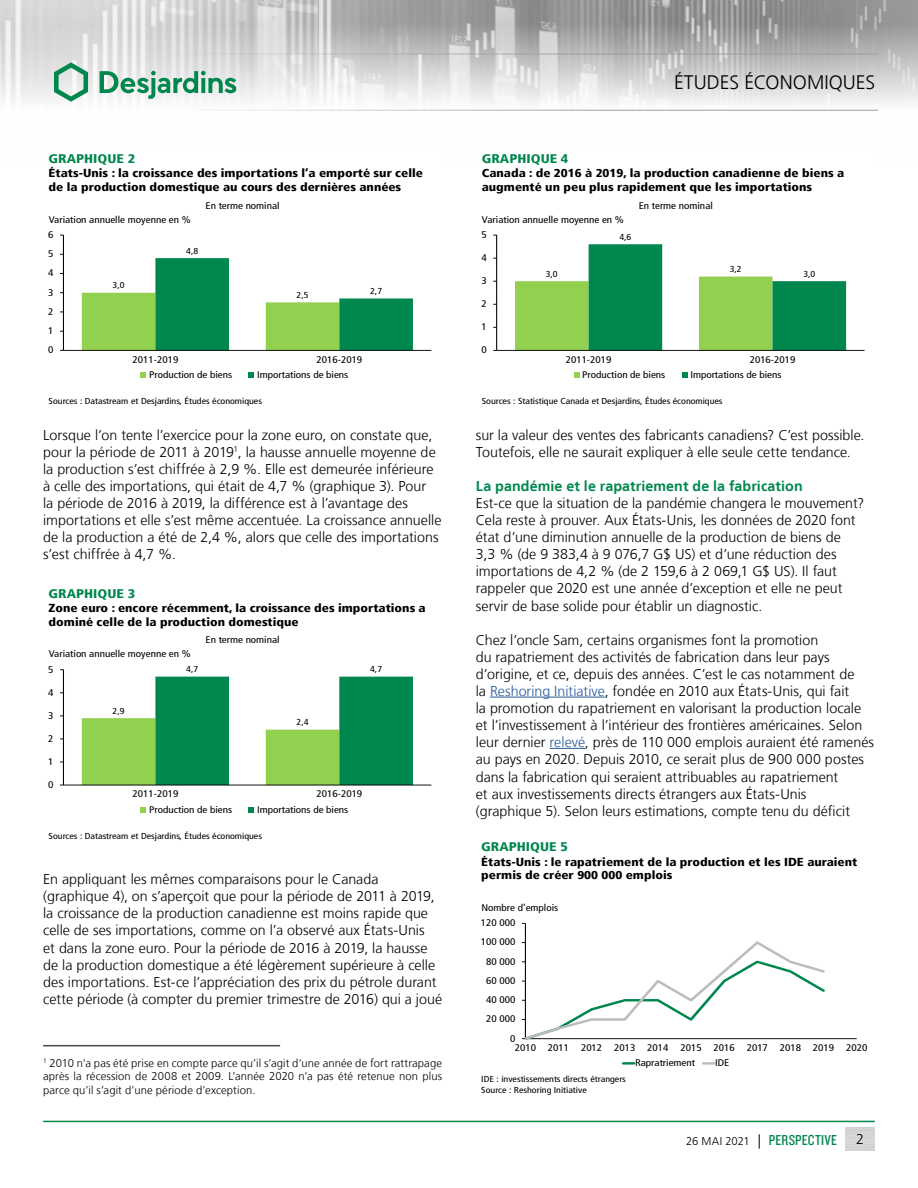
<style>
.page{position:relative;width:918px;height:1188px;background:#fff}
.page>*{position:absolute;margin:0;border:0;box-sizing:border-box;transform-origin:0 0}
.t1{font:300 19.5px "Frutiger LT";color:#000}
.t2{font:15px "Knockout 29 Junior Ltweight";letter-spacing:.015em;color:#00874e}
.t3{font:300 14.25px/17.1px "Frutiger LT";color:#000}
.t4{font:700 14.25px "Frutiger LT";letter-spacing:.005em;color:#00874e}
.t5{font:900 condensed 12.6px "Frutiger LT";color:#00874e;scale:1.15 1}
.t6{font:900 condensed 11.55px/14px "Frutiger LT";color:#000;scale:1.15 1}
.t7{font:300 11.25px/13.5px "Frutiger LT";letter-spacing:.01em;color:#000;text-align:justify}
.t8{font:condensed 9.6px/15.5px "Frutiger LT";color:#000;scale:1.15 1}
.t9{font:condensed 8.7px/10.4px "Frutiger LT";color:#000;scale:1.15 1}
.s1{color:#275b9b}
.s2{font-family:"Frutiger LT";font-weight:300;font-size:11.25px;color:#000}
.s3{font-family:"Frutiger LT";font-weight:300;font-size:14.25px;color:#000}
</style>
<div class="page">
<img style="left:0;top:0;width:918px;height:110px">
<hr style="left:0;top:54px;width:878px;height:1px;background:#9d9d9c">
<hr style="left:0;top:110px;width:878px;height:1px;background:#9d9d9c">
<svg style="left:54px;top:62px;width:34px;height:40px"></svg>
<svg style="left:100px;top:71px;width:136px;height:28px"></svg>
<hr style="left:43px;top:1121px;width:832px;height:1px;background:#00874e">
<hr style="left:490px;top:697px;width:115px;height:1px;background:#275b9b">
<hr style="left:550px;top:748px;width:35px;height:1px;background:#275b9b">
<svg style="left:82px;top:258px;width:331px;height:92px"></svg>
<hr style="left:63px;top:235px;width:1px;height:115px;background:#000">
<hr style="left:63px;top:350px;width:368px;height:1px;background:#000">
<svg style="left:140px;top:373px;width:6px;height:5px"></svg>
<svg style="left:249px;top:373px;width:5px;height:5px"></svg>
<svg style="left:82px;top:677px;width:331px;height:108px"></svg>
<hr style="left:63px;top:670px;width:1px;height:115px;background:#000">
<hr style="left:63px;top:785px;width:368px;height:1px;background:#000">
<svg style="left:140px;top:807px;width:6px;height:5px"></svg>
<svg style="left:249px;top:807px;width:5px;height:5px"></svg>
<svg style="left:515px;top:244px;width:331px;height:106px"></svg>
<hr style="left:496px;top:235px;width:1px;height:115px;background:#000">
<hr style="left:497px;top:350px;width:368px;height:1px;background:#000">
<svg style="left:574px;top:373px;width:6px;height:5px"></svg>
<svg style="left:682px;top:373px;width:6px;height:5px"></svg>
<hr style="left:43px;top:1045px;width:237px;height:1px;background:#4a4a49">
<hr style="left:525px;top:923px;width:1px;height:116px;background:#000">
<hr style="left:525px;top:1038px;width:332px;height:1px;background:#000">
<svg style="left:522px;top:939px;width:305px;height:100px"></svg>
<svg style="left:623px;top:1062px;width:11px;height:3px"></svg>
<svg style="left:703px;top:1062px;width:11px;height:3px"></svg>
<p class="t5" style="left:49px;top:151px;width:77px">GRAPHIQUE 2</p>
<p class="t6" style="left:49px;top:166px;width:327px">États-Unis : la croissance des importations l’a emporté sur celle de la production domestique au cours des dernières années</p>
<p class="t8" style="left:49px;top:212px;width:125px">Variation annuelle moyenne en %</p>
<p class="t8" style="left:48px;top:227px;width:6px">6</p>
<p class="t8" style="left:48px;top:246px;width:6px">5</p>
<p class="t8" style="left:48px;top:265px;width:6px">4</p>
<p class="t8" style="left:48px;top:285px;width:6px">3</p>
<p class="t8" style="left:48px;top:304px;width:6px">2</p>
<p class="t8" style="left:48px;top:323px;width:6px">1</p>
<p class="t8" style="left:48px;top:342px;width:6px">0</p>
<p class="t9" style="left:113px;top:280px;width:12px">3,0</p>
<p class="t9" style="left:186px;top:246px;width:12px">4,8</p>
<p class="t8" style="left:206px;top:198px;width:66px">En terme nominal</p>
<p class="t9" style="left:297px;top:290px;width:12px">2,5</p>
<p class="t8" style="left:133px;top:352px;width:41px">2011-2019</p>
<p class="t8" style="left:316px;top:352px;width:41px">2016-2019</p>
<p class="t8" style="left:149px;top:367px;width:74px">Production de biens</p>
<p class="t8" style="left:257px;top:367px;width:81px">Importations de biens</p>
<p class="t9" style="left:49px;top:396px;width:187px">Sources : Datastream et Desjardins, Études économiques</p>
<p class="t9" style="left:370px;top:286px;width:12px">2,7</p>
<p class="t3" style="left:43px;top:426px;width:400px">Lorsque l’on tente l’exercice pour la zone euro, on constate que, pour la période de 2011 à 2019<sup>1</sup>, la hausse annuelle moyenne de la production s’est chiffrée à 2,9 %. Elle est demeurée inférieure à celle des importations, qui était de 4,7 % (graphique 3). Pour<br>la période de 2016 à 2019, la différence est à l’avantage des importations et elle s’est même accentuée. La croissance annuelle de la production a été de 2,4 %, alors que celle des importations s’est chiffrée à 4,7 %.</p>
<p class="t5" style="left:49px;top:586px;width:77px">GRAPHIQUE 3</p>
<p class="t6" style="left:49px;top:601px;width:329px">Zone euro : encore récemment, la croissance des importations a dominé celle de la production domestique</p>
<p class="t8" style="left:49px;top:646px;width:125px">Variation annuelle moyenne en %</p>
<p class="t8" style="left:206px;top:632px;width:66px">En terme nominal</p>
<p class="t8" style="left:48px;top:662px;width:6px">5</p>
<p class="t8" style="left:48px;top:685px;width:6px">4</p>
<p class="t8" style="left:48px;top:708px;width:6px">3</p>
<p class="t8" style="left:48px;top:731px;width:6px">2</p>
<p class="t8" style="left:48px;top:754px;width:6px">1</p>
<p class="t8" style="left:48px;top:777px;width:6px">0</p>
<p class="t9" style="left:113px;top:706px;width:12px">2,9</p>
<p class="t9" style="left:186px;top:664px;width:12px">4,7</p>
<p class="t9" style="left:370px;top:664px;width:12px">4,7</p>
<p class="t9" style="left:297px;top:717px;width:12px">2,4</p>
<p class="t8" style="left:133px;top:786px;width:41px">2011-2019</p>
<p class="t8" style="left:316px;top:786px;width:41px">2016-2019</p>
<p class="t8" style="left:149px;top:802px;width:74px">Production de biens</p>
<p class="t8" style="left:257px;top:802px;width:81px">Importations de biens</p>
<p class="t9" style="left:49px;top:831px;width:187px">Sources : Datastream et Desjardins, Études économiques</p>
<p class="t3" style="left:43px;top:871px;width:400px">En appliquant les mêmes comparaisons pour le Canada (graphique 4), on s’aperçoit que pour la période de 2011 à 2019, la croissance de la production canadienne est moins rapide que celle de ses importations, comme on l’a observé aux États-Unis<br>et dans la zone euro. Pour la période de 2016 à 2019, la hausse de la production domestique a été légèrement supérieure à celle des importations. Est-ce l’appréciation des prix du pétrole durant cette période (à compter du premier trimestre de 2016) qui a joué</p>
<p class="t7" style="left:43px;top:1056px;width:400px"><sup>1</sup> 2010 n’a pas été prise en compte parce qu’il s’agit d’une année de fort rattrapage après la récession de 2008 et 2009. L’année 2020 n’a pas été retenue non plus parce qu’il s’agit d’une période d’exception.</p>
<h1 class="t1" style="left:674px;top:72px;width:203px">ÉTUDES ÉCONOMIQUES</h1>
<p class="t5" style="left:482px;top:151px;width:77px">GRAPHIQUE 4</p>
<p class="t6" style="left:482px;top:166px;width:317px">Canada : de 2016 à 2019, la production canadienne de biens a augmenté un peu plus rapidement que les importations</p>
<p class="t8" style="left:482px;top:212px;width:125px">Variation annuelle moyenne en %</p>
<p class="t8" style="left:481px;top:227px;width:6px">5</p>
<p class="t8" style="left:481px;top:250px;width:6px">4</p>
<p class="t8" style="left:481px;top:273px;width:6px">3</p>
<p class="t8" style="left:481px;top:296px;width:6px">2</p>
<p class="t8" style="left:481px;top:319px;width:6px">1</p>
<p class="t8" style="left:481px;top:342px;width:6px">0</p>
<p class="t9" style="left:546px;top:269px;width:12px">3,0</p>
<p class="t9" style="left:619px;top:232px;width:12px">4,6</p>
<p class="t8" style="left:639px;top:198px;width:66px">En terme nominal</p>
<p class="t9" style="left:730px;top:264px;width:12px">3,2</p>
<p class="t8" style="left:566px;top:352px;width:41px">2011-2019</p>
<p class="t8" style="left:750px;top:352px;width:41px">2016-2019</p>
<p class="t8" style="left:582px;top:367px;width:74px">Production de biens</p>
<p class="t8" style="left:690px;top:367px;width:81px">Importations de biens</p>
<p class="t9" style="left:482px;top:396px;width:211px">Sources : Statistique Canada et Desjardins, Études économiques</p>
<p class="t9" style="left:803px;top:269px;width:12px">3,0</p>
<p class="t3" style="left:476px;top:426px;width:390px">sur la valeur des ventes des fabricants canadiens? C’est possible.<br>Toutefois, elle ne saurait expliquer à elle seule cette tendance.</p>
<p class="t4" style="left:476px;top:477px;width:328px">La pandémie et le rapatriement de la fabrication</p>
<p class="t3" style="left:476px;top:495px;width:390px">Est-ce que la situation de la pandémie changera le mouvement?<br>Cela reste à prouver. Aux États-Unis, les données de 2020 font état d’une diminution annuelle de la production de biens de<br>3,3 % (de 9 383,4 à 9 076,7 G$ US) et d’une réduction des importations de 4,2 % (de 2 159,6 à 2 069,1 G$ US). Il faut rappeler que 2020 est une année d’exception et elle ne peut servir de base solide pour établir un diagnostic.</p>
<p class="t3" style="left:476px;top:631px;width:400px">Chez l’oncle Sam, certains organismes font la promotion<br>du rapatriement des activités de fabrication dans leur pays d’origine, et ce, depuis des années. C’est le cas notamment de<br>la <span class="s1">Reshoring Initiative</span>, fondée en 2010 aux États-Unis, qui fait<br>la promotion du rapatriement en valorisant la production locale et l’investissement à l’intérieur des frontières américaines. Selon leur dernier <span class="s1">relevé</span>, près de 110 000 emplois auraient été ramenés au pays en 2020. Depuis 2010, ce serait plus de 900 000 postes dans la fabrication qui seraient attribuables au rapatriement<br>et aux investissements directs étrangers aux États‑Unis (graphique 5). Selon leurs estimations, compte tenu du déficit</p>
<p class="t5" style="left:481px;top:840px;width:77px">GRAPHIQUE 5</p>
<p class="t6" style="left:481px;top:855px;width:328px">États-Unis : le rapatriement de la production et les IDE auraient permis de créer 900 000 emplois</p>
<p class="t8" style="left:481px;top:900px;width:68px">Nombre d’emplois</p>
<p class="t8" style="left:481px;top:915px;width:32px">120 000</p>
<p class="t8" style="left:481px;top:934px;width:32px">100 000</p>
<p class="t8" style="left:486px;top:954px;width:27px">80 000</p>
<p class="t8" style="left:486px;top:973px;width:27px">60 000</p>
<p class="t8" style="left:486px;top:992px;width:27px">40 000</p>
<p class="t8" style="left:486px;top:1011px;width:27px">20 000</p>
<p class="t8" style="left:510px;top:1031px;width:6px">0</p>
<p class="t8" style="left:635px;top:1040px;width:204px;text-indent:-120px">2010 2011 2012 2013 2014 2015 2016 2017 2018 2019 2020<br>Rapratriement</p>
<p class="t8" style="left:715px;top:1055px;width:14px">IDE</p>
<p class="t9" style="left:481px;top:1074px;width:127px">IDE : investissements directs étrangers<br>Source : Reshoring Initiative</p>
<p class="t2" style="left:686px;top:1130px;width:153px"><span class="s2">26 MAI 2021</span> <span class="s3">|</span> PERSPECTIVE</p>
<p class="t3" style="left:856px;top:1131px;width:9px">2</p>
</div>
